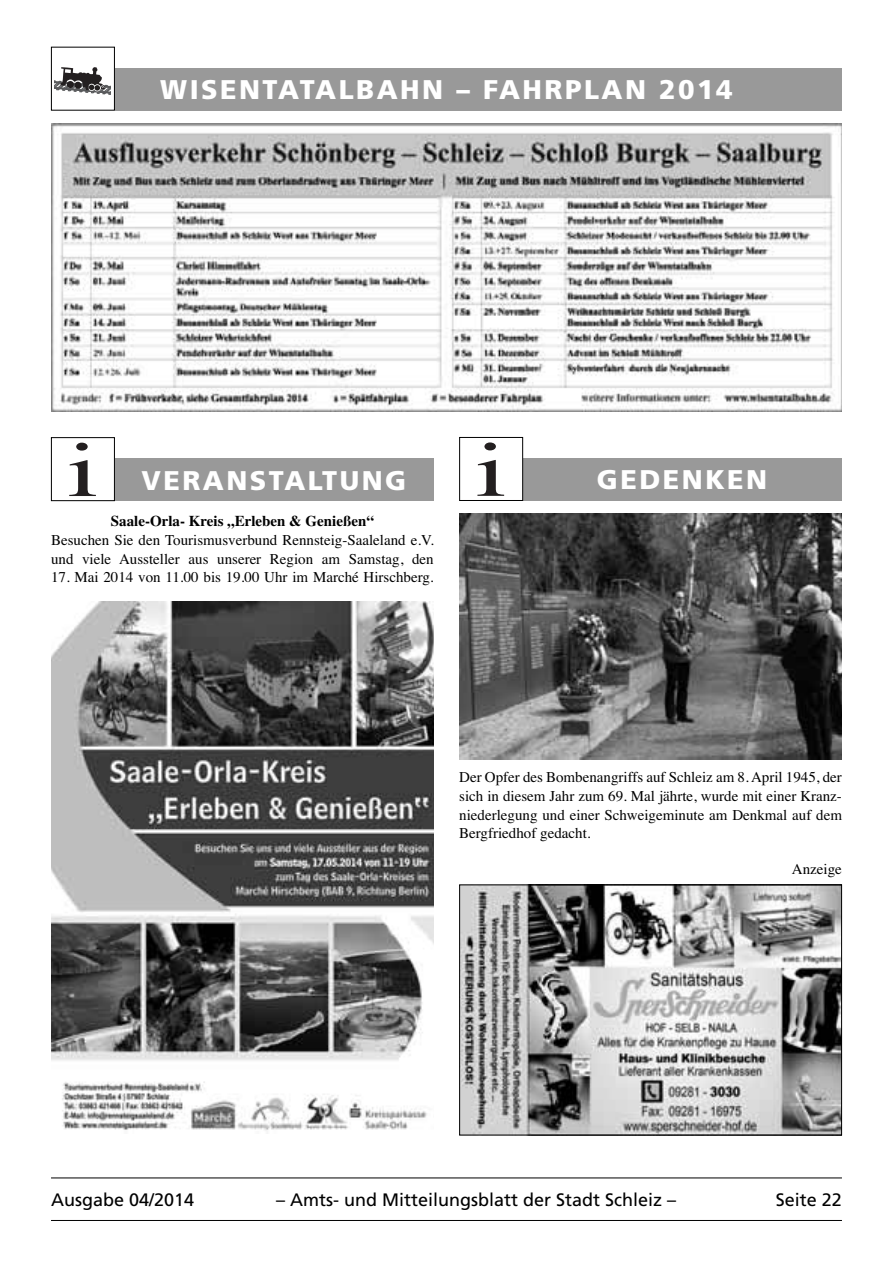
<style>
.page{position:relative;width:893px;height:1263px;background:#fff}
.page>*{position:absolute;margin:0;border:0;box-sizing:border-box;transform-origin:0 0}
.t1{font:900 27px "Frutiger";letter-spacing:.09em;color:#fff}
.t2{font:18px "Frutiger";color:#000}
.t3{font:15px/18.8px "Times";color:#000}
.t4{font:700 15px "Times";color:#000}
</style>
<div class="page">
<hr style="left:51px;top:1177px;width:791px;height:1px;background:#000">
<hr style="left:51px;top:1220px;width:791px;height:1px;background:#000">
<div style="left:51px;top:68px;width:791px;height:43px;background:#999"></div>
<div style="left:51px;top:47px;width:63px;height:63px;background:#fff"></div>
<svg style="left:55px;top:67px;width:55px;height:28px"></svg>
<div style="left:51px;top:47px;width:64px;height:64px;border:1px solid #000"></div>
<div style="left:51px;top:120px;width:791px;height:294px;background:linear-gradient(to right,#fff,#fff)"></div>
<img style="left:51px;top:124px;width:791px;height:288px">
<div style="left:114px;top:458px;width:320px;height:43px;background:#999"></div>
<svg style="left:69px;top:443px;width:27px;height:53px"></svg>
<div style="left:51px;top:437px;width:64px;height:64px;border:1px solid #000"></div>
<img style="left:51px;top:602px;width:383px;height:529px">
<div style="left:522px;top:458px;width:320px;height:43px;background:#999"></div>
<svg style="left:477px;top:442px;width:27px;height:54px"></svg>
<div style="left:459px;top:437px;width:64px;height:64px;border:1px solid #000"></div>
<img style="left:459px;top:514px;width:383px;height:245px">
<img style="left:461px;top:886px;width:379px;height:247px">
<div style="left:459px;top:884px;width:383px;height:251px;border:1px solid #000"></div>
<h1 class="t1" style="left:160px;top:79px;width:574px">WISENTATALBAHN – FAHRPLAN 2014</h1>
<h1 class="t1" style="left:141px;top:469px;width:266px">VERANSTALTUNG</h1>
<p class="t4" style="left:111px;top:516px;width:265px">Saale-Orla- Kreis „Erleben &amp; Genießen“</p>
<p class="t3" style="left:51px;top:532px;width:384px">Besuchen Sie den Tourismusverbund Rennsteig-Saaleland e.V. und viele Aussteller aus unserer Region am Samstag, den</p>
<p class="t3" style="left:51px;top:569px;width:384px">17. Mai 2014 von 11.00 bis 19.00 Uhr im Marché Hirschberg.</p>
<h1 class="t1" style="left:597px;top:469px;width:172px">GEDENKEN</h1>
<p class="t3" style="left:459px;top:769px;width:384px;text-align:justify">Der Opfer des Bombenangriffs auf Schleiz am 8. April 1945, der sich in diesem Jahr zum 69. Mal jährte, wurde mit einer Kranz&shy;niederlegung und einer Schweigeminute am Denkmal auf dem Bergfriedhof gedacht.</p>
<p class="t3" style="left:792px;top:860px;width:51px">Anzeige</p>
<p class="t2" style="left:51px;top:1193px;width:145px">Ausgabe 04/2014</p>
<p class="t2" style="left:276px;top:1193px;width:401px">– Amts- und Mitteilungsblatt der Stadt Schleiz –</p>
<p class="t2" style="left:776px;top:1193px;width:68px">Seite 22</p>
</div>
